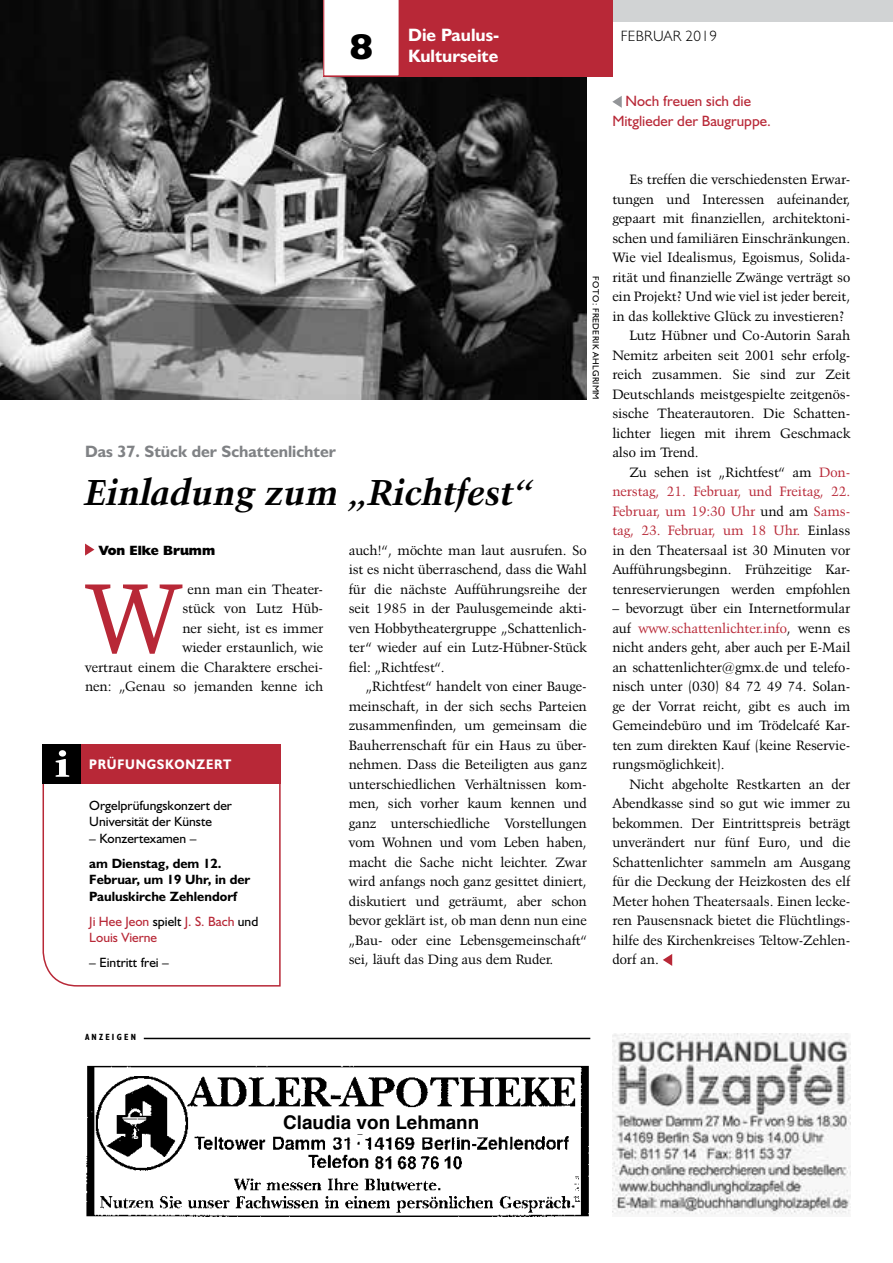
<style>
.page{position:relative;width:893px;height:1263px;background:#fff}
.page>*{position:absolute;margin:0;border:0;box-sizing:border-box;transform-origin:0 0}
.t1{font:97.8px "Kuenstler 480 BT";color:#b82837}
.t2{font:italic 700 36px "Kuenstler 480 BT";color:#000}
.t3{font:800 36px "Humanist 521 BT";color:#000}
.t4{font:700 18.9px "Helvetica";color:#000}
.t5{font:700 18px/21.6px "Humanist 521 BT";color:#fff}
.t6{font:700 16.5px "Humanist 521 BT";color:#808285}
.t7{font:15px/19.5px "Humanist 521 BT";color:#b82837;text-align:center}
.t8{font:300 15px "Humanist 521 BT";letter-spacing:.025em;color:#000}
.t9{font:700 13.95px "Humanist 521 BT";letter-spacing:.06em;color:#fff;scale:.91 1}
.t10{font:13.5px/19.5px "Kuenstler 480 BT";color:#000;text-align:justify}
.t11{font:13.5px "Kuenstler 480 BT";color:#b82837}
.t12{font:13.5px/16.5px "Humanist 521 BT";color:#000}
.t13{font:700 13.5px/16.5px "Humanist 521 BT";color:#000}
.t14{font:13.5px/16.5px "Humanist 521 BT";color:#b82837}
.t15{font:800 13.5px "Humanist 521 BT";color:#000}
.t16{font:9px "Humanist 521 BT";letter-spacing:.04em;color:#000}
.t17{font:700 condensed 9px "Humanist 521 BT";letter-spacing:.25em;color:#000}
.s1{color:#000}
.s2{color:#b82837}
</style>
<div class="page">
<img style="left:0;top:0;width:587px;height:400px">
<img style="left:86px;top:1065px;width:503px;height:151px">
<div style="left:194px;top:1114px;width:375px;height:20px;background:#fff"></div>
<img style="left:612px;top:1033px;width:238px;height:182px">
<hr style="left:144px;top:1038px;width:446px;height:1px;background:#000">
<div style="left:327px;top:0;width:566px;height:21px;background:#d1d3d4"></div>
<div style="left:323px;top:0;width:289px;height:77px;background:#b82837"></div>
<div style="left:323px;top:0;width:76px;height:76px;background:#fff"></div>
<svg style="left:85px;top:544px;width:9px;height:12px"></svg>
<svg style="left:663px;top:954px;width:9px;height:12px"></svg>
<svg style="left:612px;top:96px;width:10px;height:12px"></svg>
<svg style="left:42px;top:762px;width:239px;height:225px"></svg>
<div style="left:81px;top:744px;width:200px;height:40px;background:#b82837"></div>
<div style="left:43px;top:744px;width:38px;height:40px;background:#000"></div>
<svg style="left:56px;top:750px;width:13px;height:27px"></svg>
<h2 class="t3" style="left:350px;top:24px;width:25px">8</h2>
<h3 class="t5" style="left:408px;top:23px;width:93px">Die Paulus-<br>Kulturseite</h3>
<p class="t8" style="left:621px;top:27px;width:98px">FEBRUAR 2019</p>
<h3 class="t5" style="left:460px;top:45px;width:53px">Seiten</h3>
<p class="t7" style="left:612px;top:91px;width:160px">Noch freuen sich die<br>Mitglieder der Baugruppe.</p>
<p class="t16" style="left:601px;top:276px;width:125px;rotate:90deg">FOTO: FREDERIK AHLGRIMM</p>
<p class="t6" style="left:85px;top:441px;width:252px">Das 37. Stück der Schattenlichter</p>
<h2 class="t2" style="left:85px;top:470px;width:450px">Einladung zum „Richtfest“</h2>
<p class="t10" style="left:349px;top:540px;width:240px">auch!“, möchte man laut ausrufen. So ist es nicht überraschend, dass die Wahl für die nächste Aufführungsreihe der seit 1985 in der Paulusgemeinde akti&shy;ven Hobbytheatergruppe „Schattenlich&shy;ter“ wieder auf ein Lutz-Hübner-Stück fiel: „Richtfest“.</p>
<p class="t10" style="left:349px;top:677px;width:240px;text-indent:17px">„Richtfest“ handelt von einer Bauge&shy;meinschaft, in der sich sechs Parteien zusammenfinden, um gemeinsam die Bauherrenschaft für ein Haus zu über&shy;nehmen. Dass die Beteiligten aus ganz unterschiedlichen Verhältnissen kom&shy;men, sich vorher kaum kennen und ganz unterschiedliche Vorstellungen vom Wohnen und vom Leben haben, macht die Sache nicht leichter. Zwar wird anfangs noch ganz gesittet diniert, diskutiert und geträumt, aber schon bevor geklärt ist, ob man denn nun eine „Bau- oder eine Lebensgemeinschaft“ sei, läuft das Ding aus dem Ruder.</p>
<p class="t15" style="left:99px;top:542px;width:118px">Von Elke Brumm</p>
<h1 class="t1" style="left:85px;top:558px;width:99px">W</h1>
<p class="t10" style="left:85px;top:579px;width:240px;text-align:right">enn man ein Theater-<br>stück von Lutz Hüb-<br>ner sieht, ist es immer<br>wieder erstaunlich, wie<br>vertraut einem die Charaktere erschei&shy;nen: „Genau so jemanden kenne ich</p>
<p class="t9" style="left:89px;top:756px;width:157px">PRÜFUNGSKONZERT</p>
<p class="t12" style="left:89px;top:796px;width:144px">Orgelprüfungskonzert der<br>Universität der Künste</p>
<p class="t12" style="left:89px;top:829px;width:109px">– Konzertexamen –</p>
<p class="t13" style="left:89px;top:854px;width:163px">am Dienstag, dem 12.<br>Februar, um 19 Uhr, in der<br>Pauluskirche Zehlendorf</p>
<p class="t14" style="left:89px;top:912px;width:171px">Ji Hee Jeon <span class="s1">spielt</span> J. S. Bach <span class="s1">und<br></span>Louis Vierne</p>
<p class="t12" style="left:89px;top:954px;width:81px">– Eintritt frei –</p>
<p class="t10" style="left:629px;top:170px;width:222px">Es treffen die verschiedensten Erwar-</p>
<p class="t10" style="left:612px;top:189px;width:239px">tungen und Interessen aufeinander,</p>
<p class="t10" style="left:612px;top:209px;width:239px">gepaart mit finanziellen, architektoni-</p>
<p class="t10" style="left:612px;top:228px;width:239px">schen und familiären Einschränkungen.</p>
<p class="t10" style="left:612px;top:247px;width:239px">Wie viel Idealismus, Egoismus, Solida-</p>
<p class="t10" style="left:612px;top:267px;width:239px">rität und finanzielle Zwänge verträgt so</p>
<p class="t10" style="left:612px;top:286px;width:239px">ein Projekt? Und wie viel ist jeder bereit,</p>
<p class="t10" style="left:612px;top:306px;width:234px">in das kollektive Glück zu investieren?</p>
<p class="t10" style="left:629px;top:325px;width:222px">Lutz Hübner und Co-Autorin Sarah</p>
<p class="t10" style="left:612px;top:345px;width:239px">Nemitz arbeiten seit 2001 sehr erfolg-</p>
<p class="t10" style="left:612px;top:364px;width:239px">reich zusammen. Sie sind zur Zeit</p>
<p class="t10" style="left:612px;top:384px;width:239px">Deutschlands meistgespielte zeitgenös-</p>
<p class="t10" style="left:612px;top:403px;width:239px">sische Theaterautoren. Die Schatten-</p>
<p class="t10" style="left:612px;top:423px;width:239px">lichter liegen mit ihrem Geschmack</p>
<p class="t10" style="left:612px;top:442px;width:88px">also im Trend.</p>
<p class="t10" style="left:629px;top:462px;width:222px">Zu sehen ist „Richtfest“ am <span class="s2">Don-</span></p>
<p class="t11" style="left:612px;top:483px;width:239px">nerstag, 21. Februar, und Freitag, 22.</p>
<p class="t11" style="left:612px;top:503px;width:239px">Februar, um 19:30 Uhr <span class="s1">und am</span> Sams-</p>
<p class="t11" style="left:612px;top:522px;width:239px">tag, 23. Februar, um 18 Uhr. <span class="s1">Einlass</span></p>
<p class="t10" style="left:612px;top:540px;width:239px">in den Theatersaal ist 30 Minuten vor</p>
<p class="t10" style="left:612px;top:559px;width:239px">Aufführungsbeginn. Frühzeitige Kar-</p>
<p class="t10" style="left:612px;top:579px;width:239px">tenreservierungen werden empfohlen</p>
<p class="t10" style="left:612px;top:598px;width:239px">– bevorzugt über ein Internetformular auf <span class="s2">www.schattenlichter.info</span>, wenn es nicht anders geht, aber auch per E-Mail an schattenlichter@gmx.de und telefo&shy;nisch unter (030) 84 72 49 74. Solan&shy;ge der Vorrat reicht, gibt es auch im Gemeindebüro und im Trödelcafé Kar&shy;ten zum direkten Kauf (keine Reservie&shy;rungsmöglichkeit).</p>
<p class="t10" style="left:612px;top:774px;width:239px;text-indent:17px">Nicht abgeholte Restkarten an der Abendkasse sind so gut wie immer zu bekommen. Der Eintrittspreis beträgt unverändert nur fünf Euro, und die Schattenlichter sammeln am Ausgang für die Deckung der Heizkosten des elf Meter hohen Theatersaals. Einen lecke&shy;ren Pausensnack bietet die Flüchtlings&shy;hilfe des Kirchenkreises Teltow-Zehlen&shy;dorf an.</p>
<p class="t17" style="left:85px;top:1031px;width:52px">ANZEIGEN</p>
<h3 class="t4" style="left:283px;top:1107px;width:198px">Claudia von Lehmann</h3>
</div>
